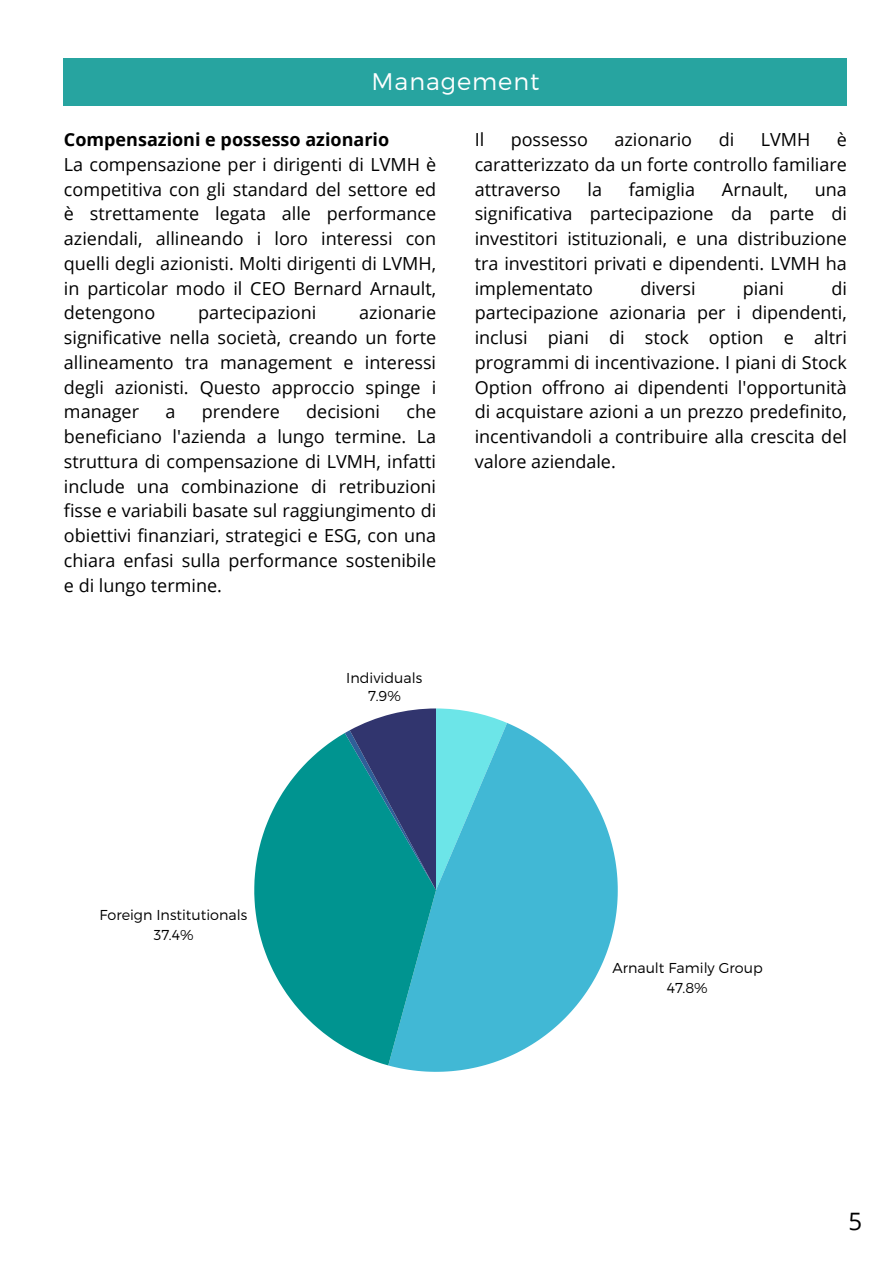
<style>
.page{position:relative;width:894px;height:1264px;background:#fff}
.page>*{position:absolute;margin:0;border:0;box-sizing:border-box;transform-origin:0 0}
.t1{font:300 24px "Montserrat";letter-spacing:.04em;color:#fff}
.t2{font:24px "Open Sans";color:#000}
.t3{font:18px/24.8px "Open Sans";color:#000;text-align:justify}
.t4{font:700 18px "Open Sans";color:#000}
.t5{font:300 14.4px/20.4px "Montserrat";color:#000;text-align:center}
</style>
<div class="page">
<div style="left:64px;top:59px;width:782px;height:47px;background:#27a4a0"></div>
<svg style="left:388px;top:723px;width:229px;height:348px;fill:#41b8d5"></svg>
<svg style="left:254px;top:733px;width:182px;height:332px;fill:#009490"></svg>
<svg style="left:345px;top:708px;width:162px;height:182px;background:#3e96ac"></svg>
<h1 class="t1" style="left:371px;top:66px;width:169px">Management</h1>
<h1 class="t4" style="left:64px;top:127px;width:327px">Compensazioni e possesso azionario</h1>
<p class="t3" style="left:64px;top:151px;width:374px">La compensazione per i dirigenti di LVMH è competitiva con gli standard del settore ed è strettamente legata alle performance aziendali, allineando i loro interessi con quelli degli azionisti. Molti dirigenti di LVMH, in particolar modo il CEO Bernard Arnault, detengono</p>
<p class="t3" style="left:474px;top:127px;width:374px;text-indent:362px">è caratterizzato da un forte controllo familiare attraverso</p>
<p class="t3" style="left:474px;top:127px;width:11px">Il</p>
<p class="t3" style="left:510px;top:127px;width:79px">possesso</p>
<p class="t3" style="left:614px;top:127px;width:79px">azionario</p>
<p class="t3" style="left:718px;top:127px;width:17px">di</p>
<p class="t3" style="left:760px;top:127px;width:51px">LVMH</p>
<p class="t3" style="left:587px;top:176px;width:16px">la</p>
<p class="t3" style="left:628px;top:176px;width:68px">famiglia</p>
<p class="t3" style="left:721px;top:176px;width:68px">Arnault,</p>
<p class="t3" style="left:474px;top:176px;width:373px;text-indent:340px">una significativa partecipazione da parte di investitori istituzionali, e una distribuzione tra investitori privati e dipendenti. LVMH ha implementato</p>
<p class="t3" style="left:474px;top:275px;width:373px;text-indent:356px">di partecipazione azionaria per i dipendenti, inclusi piani di stock option e altri programmi di incentivazione. I piani di Stock Option offrono ai dipendenti l'opportunità di acquistare azioni a un prezzo predefinito, incentivandoli a contribuire alla crescita del valore aziendale.</p>
<p class="t3" style="left:640px;top:275px;width:57px">diversi</p>
<p class="t3" style="left:742px;top:275px;width:43px">piani</p>
<p class="t3" style="left:64px;top:300px;width:374px;text-indent:295px">azionarie significative nella società, creando un forte allineamento tra management e interessi degli azionisti. Questo approccio spinge i manager</p>
<p class="t3" style="left:198px;top:300px;width:120px">partecipazioni</p>
<p class="t3" style="left:64px;top:399px;width:374px;text-indent:342px">che beneficiano l'azienda a lungo termine. La struttura di compensazione di LVMH, infatti include una combinazione di retribuzioni fisse e variabili basate sul raggiungimento di obiettivi finanziari, strategici e ESG, con una chiara enfasi sulla performance sostenibile e di lungo termine.</p>
<p class="t3" style="left:165px;top:399px;width:12px">a</p>
<p class="t3" style="left:202px;top:399px;width:80px">prendere</p>
<p class="t3" style="left:306px;top:399px;width:75px">decisioni</p>
<p class="t5" style="left:99px;top:903px;width:149px">Foreign Institutionals<br>37.4%</p>
<p class="t5" style="left:346px;top:668px;width:77px;line-height:17.2px">Individuals<br>7.9%</p>
<p class="t5" style="left:612px;top:956px;width:152px">Arnault Family Group<br>47.8%</p>
<p class="t2" style="left:848px;top:1203px;width:15px">5</p>
</div>
